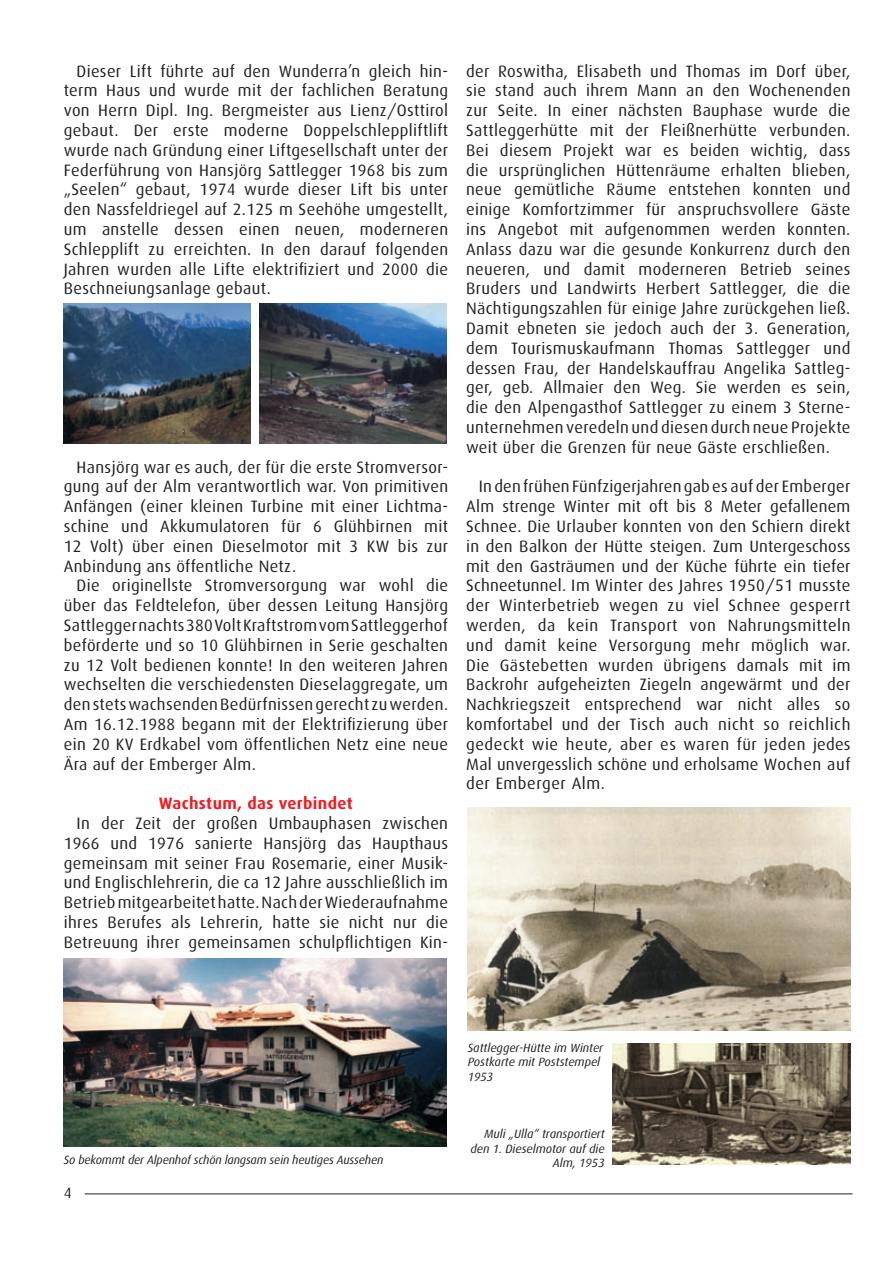
<style>
.page{position:relative;width:893px;height:1263px;background:#fff}
.page>*{position:absolute;margin:0;border:0;box-sizing:border-box;transform-origin:0 0}
.t1{font:16.5px/19.8px "Dax";letter-spacing:.02em;color:#231f20;text-align:justify}
.t2{font:700 16.5px "Dax";letter-spacing:.02em;color:#ee1d23}
.t3{font:15px "Dax";color:#231f20}
.t4{font:italic 12px/14.4px "Dax";color:#231f20}
</style>
<div class="page">
<hr style="left:85px;top:1193px;width:768px;height:1px;background:#231f20">
<img style="left:64px;top:304px;width:186px;height:139px">
<img style="left:259px;top:304px;width:187px;height:139px">
<img style="left:64px;top:958px;width:382px;height:188px">
<img style="left:468px;top:808px;width:382px;height:223px">
<img style="left:613px;top:1043px;width:237px;height:121px">
<p class="t1" style="left:64px;top:61px;width:386px;text-indent:13px">Dieser Lift führte auf den Wunderra’n gleich hin&shy;term Haus und wurde mit der fachlichen Beratung von Herrn Dipl. Ing. Bergmeister aus Lienz/Osttirol gebaut. Der erste moderne Doppelschleppliftlift wurde nach Gründung einer Liftgesellschaft unter der Federführung von Hansjörg Sattlegger 1968 bis zum „Seelen“ gebaut, 1974 wurde dieser Lift bis unter den Nassfeldriegel auf 2.125 m Seehöhe umgestellt, um anstelle dessen einen neuen, moderneren Schlepplift zu erreichten. In den darauf folgenden Jahren wurden alle Lifte elektrifiziert und 2000 die Beschneiungsanlage gebaut.</p>
<p class="t1" style="left:64px;top:457px;width:386px;text-indent:13px">Hansjörg war es auch, der für die erste Stromversor&shy;gung auf der Alm verantwortlich war. Von primitiven Anfängen (einer kleinen Turbine mit einer Lichtma&shy;schine und Akkumulatoren für 6 Glühbirnen mit 12 Volt) über einen Dieselmotor mit 3 KW bis zur Anbindung ans öffentliche Netz.</p>
<p class="t1" style="left:64px;top:576px;width:386px;text-indent:13px">Die originellste Stromversorgung war wohl die über das Feldtelefon, über dessen Leitung Hansjörg Sattlegger nachts 380 Volt Kraftstrom vom Sattleggerhof beförderte und so 10 Glühbirnen in Serie geschalten zu 12 Volt bedienen konnte! In den weiteren Jahren wechselten die verschiedensten Dieselaggregate, um den stets wachsenden Bedürfnissen gerecht zu werden.<br>Am 16.12.1988 begann mit der Elektrifizierung über ein 20 KV Erdkabel vom öffentlichen Netz eine neue Ära auf der Emberger Alm.</p>
<p class="t2" style="left:159px;top:794px;width:195px">Wachstum, das verbindet</p>
<p class="t1" style="left:64px;top:813px;width:386px;text-indent:13px">In der Zeit der großen Umbauphasen zwischen 1966 und 1976 sanierte Hansjörg das Haupthaus gemeinsam mit seiner Frau Rosemarie, einer Musik&shy;und Englischlehrerin, die ca 12 Jahre ausschließlich im Betrieb mitgearbeitet hatte. Nach der Wiederaufnahme ihres Berufes als Lehrerin, hatte sie nicht nur die Betreuung ihrer gemeinsamen schulpflichtigen Kin-</p>
<p class="t1" style="left:466px;top:61px;width:386px">der Roswitha, Elisabeth und Thomas im Dorf über, sie stand auch ihrem Mann an den Wochenenden zur Seite. In einer nächsten Bauphase wurde die Sattleggerhütte mit der Fleißnerhütte verbunden.<br>Bei diesem Projekt war es beiden wichtig, dass die ursprünglichen Hüttenräume erhalten blieben, neue gemütliche Räume entstehen konnten und einige Komfortzimmer für anspruchsvollere Gäste ins Angebot mit aufgenommen werden konnten.<br>Anlass dazu war die gesunde Konkurrenz durch den neueren, und damit moderneren Betrieb seines Bruders und Landwirts Herbert Sattlegger, die die Nächtigungszahlen für einige Jahre zurückgehen ließ.<br>Damit ebneten sie jedoch auch der 3. Generation, dem Tourismuskaufmann Thomas Sattlegger und dessen Frau, der Handelskauffrau Angelika Sattleg&shy;ger, geb. Allmaier den Weg. Sie werden es sein, die den Alpengasthof Sattlegger zu einem 3 Sterne&shy;unternehmen veredeln und diesen durch neue Projekte weit über die Grenzen für neue Gäste erschließen.</p>
<p class="t1" style="left:466px;top:477px;width:386px;text-indent:13px">In den frühen Fünfzigerjahren gab es auf der Emberger Alm strenge Winter mit oft bis 8 Meter gefallenem Schnee. Die Urlauber konnten von den Schiern direkt in den Balkon der Hütte steigen. Zum Untergeschoss mit den Gasträumen und der Küche führte ein tiefer Schneetunnel. Im Winter des Jahres 1950/51 musste der Winterbetrieb wegen zu viel Schnee gesperrt werden, da kein Transport von Nahrungsmitteln und damit keine Versorgung mehr möglich war.<br>Die Gästebetten wurden übrigens damals mit im Backrohr aufgeheizten Ziegeln angewärmt und der Nachkriegszeit entsprechend war nicht alles so komfortabel und der Tisch auch nicht so reichlich gedeckt wie heute, aber es waren für jeden jedes Mal unvergesslich schöne und erholsame Wochen auf der Emberger Alm.</p>
<p class="t4" style="left:64px;top:1153px;width:321px">So bekommt der Alpenhof schön langsam sein heutiges Aussehen</p>
<p class="t3" style="left:64px;top:1184px;width:9px">4</p>
<p class="t4" style="left:468px;top:1041px;width:137px">Sattlegger-Hütte im Winter<br>Postkarte mit Poststempel<br>1953</p>
<p class="t4" style="left:470px;top:1127px;width:136px;text-align:right">Muli „Ulla“ transportiert den 1. Dieselmotor auf die<br>Alm, 1953</p>
</div>
